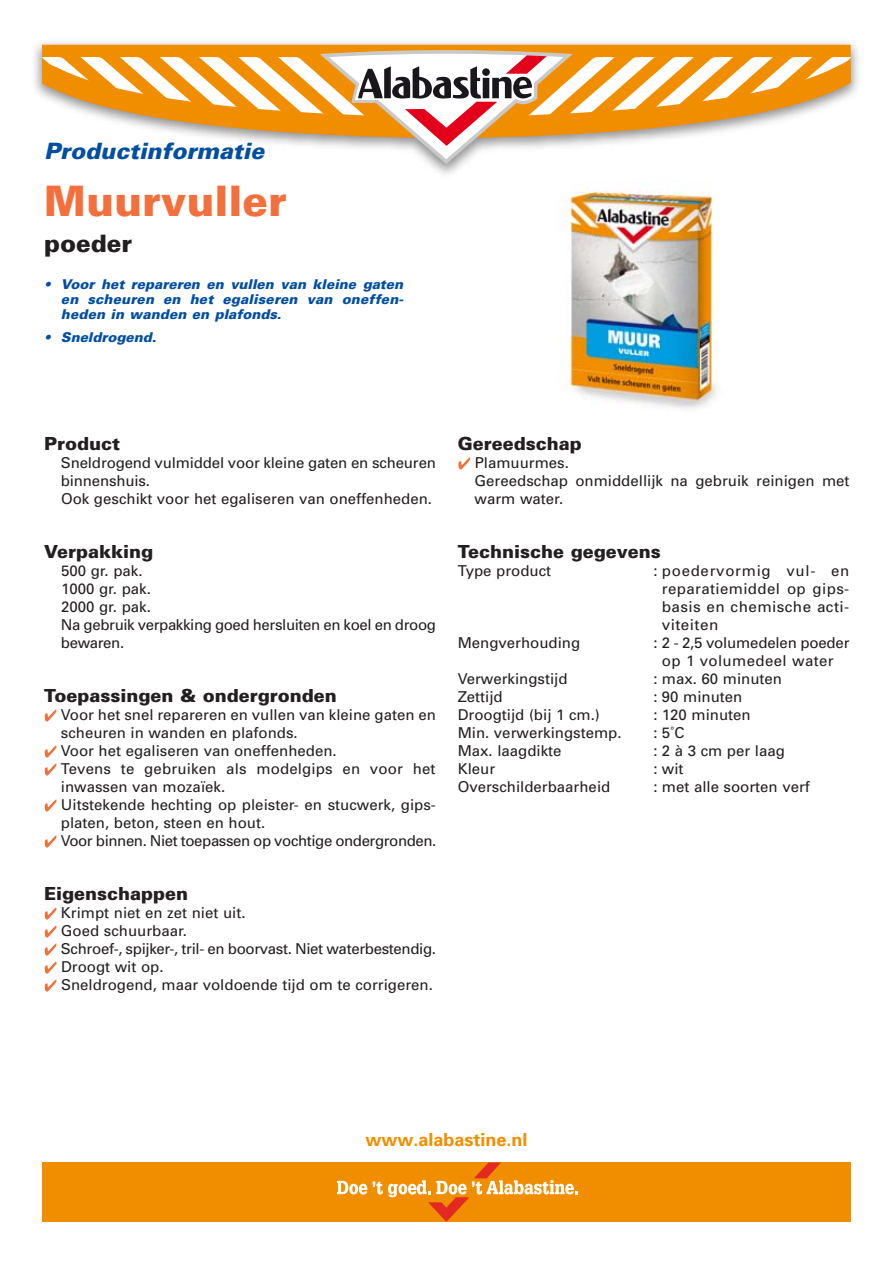
<style>
.page{position:relative;width:893px;height:1262px;background:#fff}
.page>*{position:absolute;margin:0;border:0;box-sizing:border-box;transform-origin:0 0}
.t1{font:900 42px "Univers";color:#f3703c}
.t2{font:900 24px "Univers";color:#231f20}
.t3{font:italic 900 22.5px "Univers";color:#024ea2}
.t4{font:900 18px "Univers";color:#231f20}
.t5{font:700 18px "Univers";color:#f18e00}
.t6{font:15px/18px "Univers";color:#231f20}
.t7{font:15px/18px "Univers";letter-spacing:-.025em;color:#231f20}
.t8{font:italic 900 13.5px/15px "Univers";letter-spacing:.015em;color:#024ea2;text-align:justify}
</style>
<div class="page">
<img style="left:565px;top:204px;width:152px;height:205px">
<img style="left:34px;top:42px;width:824px;height:162px">
<svg style="left:42px;top:43px;width:808px;height:7px;background:#efa439"></svg>
<svg style="left:42px;top:50px;width:808px;height:114px"></svg>
<div style="left:42px;top:1162px;width:808px;height:60px;background:#f18e00"></div>
<svg style="left:337px;top:1162px;width:240px;height:59px"></svg>
<svg style="left:458px;top:457px;width:12px;height:12px"></svg>
<svg style="left:45px;top:709px;width:11px;height:12px"></svg>
<svg style="left:45px;top:745px;width:11px;height:12px"></svg>
<svg style="left:45px;top:763px;width:11px;height:12px"></svg>
<svg style="left:45px;top:799px;width:11px;height:12px"></svg>
<svg style="left:45px;top:835px;width:11px;height:12px"></svg>
<svg style="left:45px;top:907px;width:11px;height:12px"></svg>
<svg style="left:45px;top:925px;width:11px;height:12px"></svg>
<svg style="left:45px;top:943px;width:11px;height:12px"></svg>
<svg style="left:45px;top:961px;width:11px;height:12px"></svg>
<svg style="left:45px;top:979px;width:11px;height:12px"></svg>
<h3 class="t3" style="left:44px;top:137px;width:221px">Productinformatie</h3>
<h1 class="t1" style="left:44px;top:175px;width:244px">Muurvuller</h1>
<h2 class="t2" style="left:44px;top:229px;width:90px">poeder</h2>
<p class="t8" style="left:61px;top:276px;width:344px;text-indent:-17px">• Voor het repareren en vullen van kleine gaten en scheuren en het egaliseren van oneffen&shy;heden in wanden en plafonds.</p>
<p class="t8" style="left:44px;top:330px;width:114px">• Sneldrogend.</p>
<p class="t4" style="left:44px;top:432px;width:77px">Product</p>
<p class="t6" style="left:61px;top:453px;width:376px">Sneldrogend vulmiddel voor kleine gaten en scheuren binnenshuis.<br>Ook geschikt voor het egaliseren van oneffenheden.</p>
<p class="t4" style="left:44px;top:540px;width:111px">Verpakking</p>
<p class="t7" style="left:61px;top:561px;width:376px">500 gr. pak.<br>1000 gr. pak.<br>2000 gr. pak.<br>Na gebruik verpakking goed hersluiten en koel en droog bewaren.</p>
<p class="t4" style="left:44px;top:684px;width:294px">Toepassingen &amp; ondergronden</p>
<p class="t6" style="left:61px;top:705px;width:377px">Voor het snel repareren en vullen van kleine gaten en scheuren in wanden en plafonds.<br>Voor het egaliseren van oneffenheden.<br>Tevens te gebruiken als modelgips en voor het inwassen van mozaïek.<br>Uitstekende hechting op pleister- en stucwerk, gips&shy;platen, beton, steen en hout.<br>Voor binnen. Niet toepassen op vochtige ondergronden.</p>
<p class="t4" style="left:44px;top:882px;width:146px">Eigenschappen</p>
<p class="t6" style="left:61px;top:903px;width:377px">Krimpt niet en zet niet uit.<br>Goed schuurbaar.<br>Schroef-, spijker-, tril- en boorvast. Niet waterbestendig.<br>Droogt wit op.<br>Sneldrogend, maar voldoende tijd om te corrigeren.</p>
<p class="t4" style="left:458px;top:432px;width:126px">Gereedschap</p>
<p class="t6" style="left:474px;top:453px;width:376px">Plamuurmes.<br>Gereedschap onmiddellijk na gebruik reinigen met warm water.</p>
<p class="t4" style="left:458px;top:540px;width:204px">Technische gegevens</p>
<p class="t6" style="left:458px;top:561px;width:95px">Type product</p>
<p class="t6" style="left:662px;top:561px;width:189px;text-align:justify;text-indent:-8px">: poedervormig vul- en reparatiemiddel op gips&shy;basis en chemische acti&shy;viteiten</p>
<p class="t6" style="left:458px;top:633px;width:124px">Mengverhouding</p>
<p class="t6" style="left:653px;top:633px;width:197px;text-align:center">: 2 - 2,5 volumedelen poeder op 1 volumedeel water</p>
<p class="t6" style="left:457px;top:669px;width:111px">Verwerkingstijd</p>
<p class="t6" style="left:653px;top:669px;width:130px">: max. 60 minuten</p>
<p class="t6" style="left:457px;top:687px;width:46px">Zettijd</p>
<p class="t6" style="left:653px;top:687px;width:90px">: 90 minuten</p>
<p class="t6" style="left:457px;top:705px;width:144px">Droogtijd (bij 1 cm.)</p>
<p class="t6" style="left:653px;top:705px;width:99px">: 120 minuten</p>
<p class="t6" style="left:457px;top:723px;width:165px">Min. verwerkingstemp.</p>
<p class="t6" style="left:653px;top:723px;width:33px">: 5˚C</p>
<p class="t6" style="left:457px;top:741px;width:105px">Max. laagdikte</p>
<p class="t6" style="left:653px;top:741px;width:133px">: 2 à 3 cm per laag</p>
<p class="t6" style="left:457px;top:759px;width:39px">Kleur</p>
<p class="t6" style="left:653px;top:759px;width:32px">: wit</p>
<p class="t6" style="left:457px;top:777px;width:154px">Overschilderbaarheid</p>
<p class="t6" style="left:653px;top:777px;width:158px">: met alle soorten verf</p>
<p class="t5" style="left:365px;top:1128px;width:164px">www.alabastine.nl</p>
</div>
